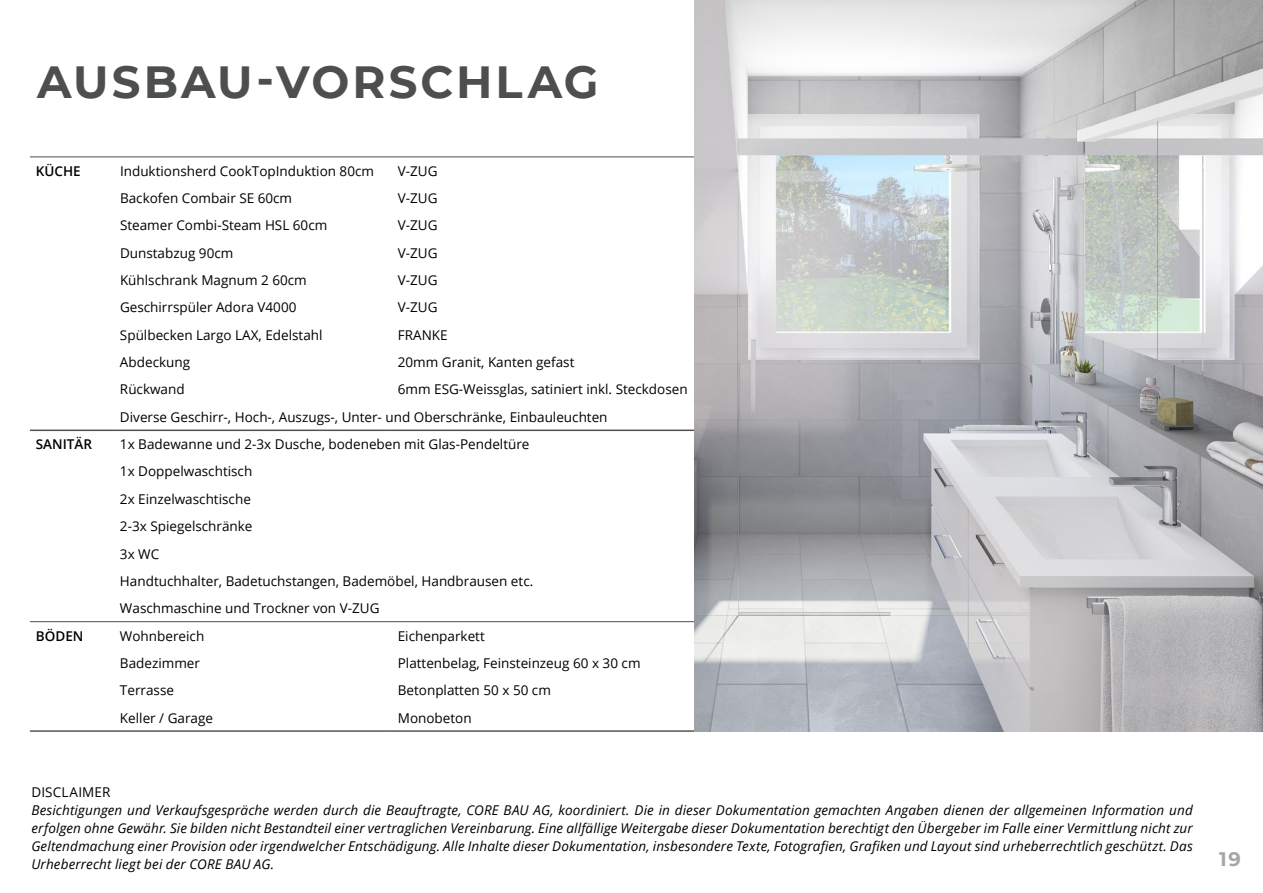
<style>
.page{position:relative;width:1263px;height:893px;background:#fff}
.page>*{position:absolute;margin:0;border:0;box-sizing:border-box;transform-origin:0 0}
.t1{font:700 45px "Montserrat";letter-spacing:.065em;color:#4d4f4f}
.t2{font:700 19.5px "Montserrat";color:#a6a6a6}
.t3{font:13.5px/27.3px "Open Sans";color:#000}
.t4{font:italic 13.5px/18px "Open Sans";letter-spacing:.01em;color:#000;text-align:justify}
.t5{font:600 13.5px "Open Sans";color:#000}
</style>
<div class="page">
<hr style="left:30px;top:731px;width:84px;height:1px;background:#000">
<hr style="left:114px;top:731px;width:278px;height:1px;background:#000">
<hr style="left:392px;top:731px;width:303px;height:1px;background:#000">
<hr style="left:30px;top:157px;width:84px;height:1px;background:#4d4f4f">
<hr style="left:114px;top:157px;width:278px;height:1px;background:#4d4f4f">
<hr style="left:392px;top:157px;width:303px;height:1px;background:#4d4f4f">
<hr style="left:30px;top:621px;width:84px;height:1px;background:#4d4f4f">
<hr style="left:114px;top:621px;width:278px;height:1px;background:#4d4f4f">
<hr style="left:392px;top:621px;width:303px;height:1px;background:#4d4f4f">
<hr style="left:30px;top:430px;width:84px;height:1px;background:#4d4f4f">
<hr style="left:114px;top:430px;width:278px;height:1px;background:#4d4f4f">
<hr style="left:392px;top:430px;width:303px;height:1px;background:#4d4f4f">
<img style="left:695px;top:0;width:568px;height:731px">
<h1 class="t1" style="left:37px;top:49px;width:563px">AUSBAU-VORSCHLAG</h1>
<p class="t5" style="left:36px;top:162px;width:46px">KÜCHE</p>
<p class="t3" style="left:120px;top:157px;width:256px">Induktionsherd CookTopInduktion 80cm</p>
<p class="t3" style="left:398px;top:157px;width:41px">V-ZUG</p>
<p class="t3" style="left:120px;top:184px;width:174px">Backofen Combair SE 60cm</p>
<p class="t3" style="left:398px;top:184px;width:41px">V-ZUG</p>
<p class="t3" style="left:120px;top:212px;width:209px">Steamer Combi-Steam HSL 60cm</p>
<p class="t3" style="left:398px;top:212px;width:41px">V-ZUG</p>
<p class="t3" style="left:120px;top:239px;width:115px">Dunstabzug 90cm</p>
<p class="t3" style="left:398px;top:239px;width:41px">V-ZUG</p>
<p class="t3" style="left:120px;top:266px;width:188px">Kühlschrank Magnum 2 60cm</p>
<p class="t3" style="left:398px;top:266px;width:41px">V-ZUG</p>
<p class="t3" style="left:120px;top:294px;width:178px">Geschirrspüler Adora V4000</p>
<p class="t3" style="left:398px;top:294px;width:41px">V-ZUG</p>
<p class="t3" style="left:120px;top:321px;width:204px">Spülbecken Largo LAX, Edelstahl</p>
<p class="t3" style="left:398px;top:321px;width:51px">FRANKE</p>
<p class="t3" style="left:120px;top:348px;width:72px">Abdeckung</p>
<p class="t3" style="left:398px;top:348px;width:178px">20mm Granit, Kanten gefast</p>
<p class="t3" style="left:120px;top:376px;width:66px">Rückwand</p>
<p class="t3" style="left:120px;top:376px;width:569px;text-indent:278px">6mm ESG-Weissglas, satiniert inkl. Steckdosen<br>Diverse Geschirr-, Hoch-, Auszugs-, Unter- und Oberschränke, Einbauleuchten</p>
<p class="t5" style="left:36px;top:435px;width:58px">SANITÄR</p>
<p class="t3" style="left:120px;top:430px;width:415px">1x Badewanne und 2-3x Dusche, bodeneben mit Glas-Pendeltüre 1x Doppelwaschtisch<br>2x Einzelwaschtische<br>2-3x Spiegelschränke<br>3x WC<br>Handtuchhalter, Badetuchstangen, Bademöbel, Handbrausen etc.<br>Waschmaschine und Trockner von V-ZUG</p>
<p class="t5" style="left:36px;top:626px;width:49px">BÖDEN</p>
<p class="t3" style="left:120px;top:622px;width:86px">Wohnbereich</p>
<p class="t3" style="left:398px;top:622px;width:88px">Eichenparkett</p>
<p class="t3" style="left:120px;top:649px;width:82px">Badezimmer</p>
<p class="t3" style="left:398px;top:649px;width:244px">Plattenbelag, Feinsteinzeug 60 x 30 cm</p>
<p class="t3" style="left:120px;top:676px;width:56px">Terrasse</p>
<p class="t3" style="left:398px;top:676px;width:155px">Betonplatten 50 x 50 cm</p>
<p class="t3" style="left:120px;top:704px;width:95px">Keller / Garage</p>
<p class="t3" style="left:398px;top:704px;width:75px">Monobeton</p>
<p class="t3" style="left:31px;top:778px;width:81px">DISCLAIMER</p>
<p class="t4" style="left:31px;top:801px;width:1163px">Besichtigungen und Verkaufsgespräche werden durch die Beauftragte, CORE BAU AG, koordiniert. Die in dieser Dokumentation gemachten Angaben dienen der allgemeinen Information und erfolgen ohne Gewähr. Sie bilden nicht Bestandteil einer vertraglichen Vereinbarung. Eine allfällige Weitergabe dieser Dokumentation berechtigt den Übergeber im Falle einer Vermittlung nicht zur Geltendmachung einer Provision oder irgendwelcher Entschädigung. Alle Inhalte dieser Dokumentation, insbesondere Texte, Fotografien, Grafiken und Layout sind urheberrechtlich geschützt. Das Urheberrecht liegt bei der CORE BAU AG.</p>
<h2 class="t2" style="left:1219px;top:845px;width:23px">19</h2>
</div>
